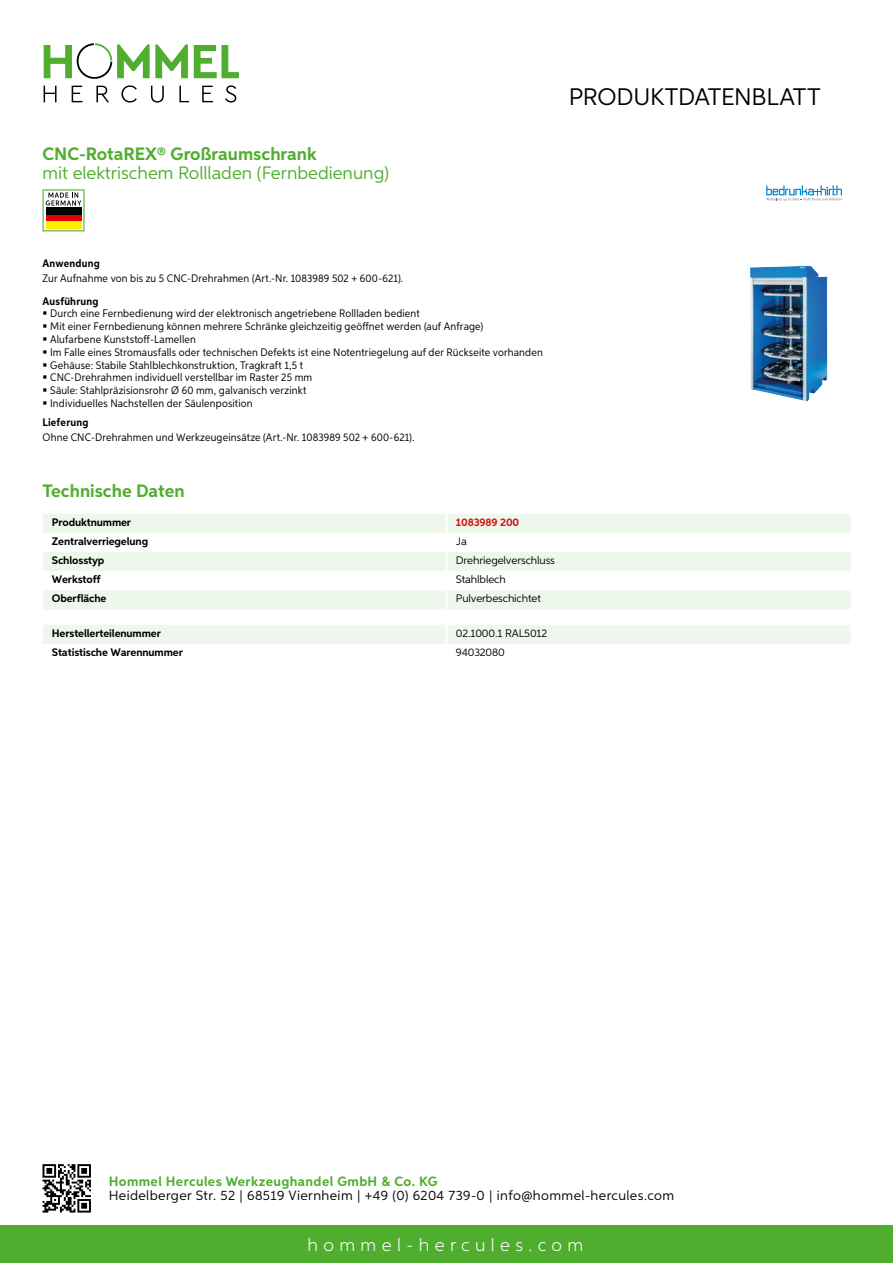
<style>
.page{position:relative;width:893px;height:1263px;background:#fff}
.page>*{position:absolute;margin:0;border:0;box-sizing:border-box;transform-origin:0 0}
.t1{font:24px "Aspira";letter-spacing:-.01em;color:#000}
.t2{font:700 18px "Aspira";color:#50ae2f}
.t3{font:18px "Aspira";color:#50ae2f}
.t4{font:300 18px "Aspira";letter-spacing:.3em;color:#fff}
.t5{font:13.5px "Aspira";letter-spacing:.03em;color:#000}
.t6{font:700 13.5px "Aspira";letter-spacing:.03em;color:#50ae2f}
.t7{font:10.95px/12.8px "Aspira Nar";letter-spacing:.015em;color:#000}
.t8{font:700 10.95px "Aspira";letter-spacing:-.01em;color:#000}
.t9{font:10.95px "Aspira";letter-spacing:-.01em;color:#000}
.t10{font:700 10.95px "Aspira Nar";letter-spacing:.02em;color:#000}
.t11{font:700 10.95px "Aspira";letter-spacing:-.01em;color:#cd1013}
</style>
<div class="page">
<div style="left:0;top:1226px;width:893px;height:37px;background:#50ae2f"></div>
<svg style="left:43px;top:1164px;width:48px;height:48px"></svg>
<svg style="left:194px;top:45px;width:45px;height:33px"></svg>
<svg style="left:44px;top:43px;width:144px;height:36px"></svg>
<svg style="left:44px;top:86px;width:13px;height:16px"></svg>
<svg style="left:72px;top:86px;width:10px;height:16px"></svg>
<svg style="left:96px;top:86px;width:13px;height:16px"></svg>
<svg style="left:121px;top:85px;width:16px;height:18px"></svg>
<svg style="left:151px;top:86px;width:13px;height:17px"></svg>
<svg style="left:179px;top:86px;width:10px;height:16px"></svg>
<svg style="left:202px;top:86px;width:11px;height:16px"></svg>
<svg style="left:225px;top:85px;width:11px;height:18px"></svg>
<div style="left:43px;top:514px;width:807px;height:95px;background:#eef7eb"></div>
<svg style="left:43px;top:533px;width:807px;height:57px"></svg>
<hr style="left:445px;top:514px;width:3px;height:19px;background:#fff">
<hr style="left:445px;top:533px;width:3px;height:19px;background:#fff">
<hr style="left:445px;top:552px;width:3px;height:19px;background:#fff">
<hr style="left:445px;top:571px;width:3px;height:19px;background:#fff">
<hr style="left:445px;top:590px;width:3px;height:19px;background:#fff">
<div style="left:43px;top:625px;width:807px;height:19px;background:#eef7eb"></div>
<svg style="left:43px;top:189px;width:42px;height:42px"></svg>
<div style="left:46px;top:214px;width:35px;height:7px;background:#e3000b"></div>
<div style="left:46px;top:208px;width:35px;height:7px;background:#000"></div>
<div style="left:46px;top:221px;width:35px;height:7px;background:#ffed00"></div>
<img style="left:750px;top:266px;width:77px;height:135px">
<svg style="left:766px;top:185px;width:76px;height:16px"></svg>
<h2 class="t2" style="left:43px;top:142px;width:276px">CNC-RotaREX® Großraumschrank</h2>
<h2 class="t3" style="left:43px;top:162px;width:348px">mit elektrischem Rollladen (Fernbedienung)</h2>
<h1 class="t1" style="left:569px;top:82px;width:253px">Produktdatenblatt</h1>
<p class="t10" style="left:43px;top:257px;width:59px">Anwendung</p>
<p class="t7" style="left:43px;top:272px;width:362px">Zur Aufnahme von bis zu 5 CNC-Drehrahmen (Art.-Nr. 1083989 502 + 600-621).</p>
<p class="t10" style="left:43px;top:294px;width:58px">Ausführung</p>
<p class="t7" style="left:50px;top:307px;width:494px">Durch eine Fernbedienung wird der elektronisch angetriebene Rollladen bedient<br>Mit einer Fernbedienung können mehrere Schränke gleichzeitig geöffnet werden (auf Anfrage)<br>Alufarbene Kunststoff-Lamellen<br>Im Falle eines Stromausfalls oder technischen Defekts ist eine Notentriegelung auf der Rückseite vorhanden Gehäuse: Stabile Stahlblechkonstruktion, Tragkraft 1,5 t<br>CNC-Drehrahmen individuell verstellbar im Raster 25 mm<br>Säule: Stahlpräzisionsrohr Ø 60 mm, galvanisch verzinkt<br>Individuelles Nachstellen der Säulenposition</p>
<p class="t10" style="left:43px;top:415px;width:47px">Lieferung</p>
<p class="t7" style="left:43px;top:431px;width:373px">Ohne CNC-Drehrahmen und Werkzeugeinsätze (Art.-Nr. 1083989 502 + 600-621).</p>
<h2 class="t2" style="left:43px;top:480px;width:144px">Technische Daten</h2>
<p class="t8" style="left:52px;top:515px;width:81px">Produktnummer</p>
<p class="t11" style="left:456px;top:515px;width:65px">1083989 200</p>
<p class="t8" style="left:52px;top:534px;width:98px">Zentralverriegelung</p>
<p class="t9" style="left:456px;top:534px;width:13px">Ja</p>
<p class="t8" style="left:52px;top:553px;width:54px">Schlosstyp</p>
<p class="t9" style="left:456px;top:553px;width:101px">Drehriegelverschluss</p>
<p class="t8" style="left:52px;top:573px;width:50px">Werkstoff</p>
<p class="t9" style="left:456px;top:573px;width:51px">Stahlblech</p>
<p class="t8" style="left:52px;top:592px;width:56px">Oberfläche</p>
<p class="t9" style="left:456px;top:592px;width:87px">Pulverbeschichtet</p>
<p class="t8" style="left:52px;top:626px;width:111px">Herstellerteilenummer</p>
<p class="t9" style="left:456px;top:626px;width:93px">02.1000.1 RAL5012</p>
<p class="t8" style="left:52px;top:645px;width:132px">Statistische Warennummer</p>
<p class="t9" style="left:456px;top:645px;width:51px">94032080</p>
<p class="t6" style="left:109px;top:1172px;width:330px">Hommel Hercules Werkzeughandel GmbH &amp; Co. KG</p>
<p class="t5" style="left:109px;top:1187px;width:567px">Heidelberger Str. 52 | 68519 Viernheim | +49 (0) 6204 739-0 | info@hommel-hercules.com</p>
<h2 class="t4" style="left:307px;top:1234px;width:277px">hommel-hercules.com</h2>
</div>
